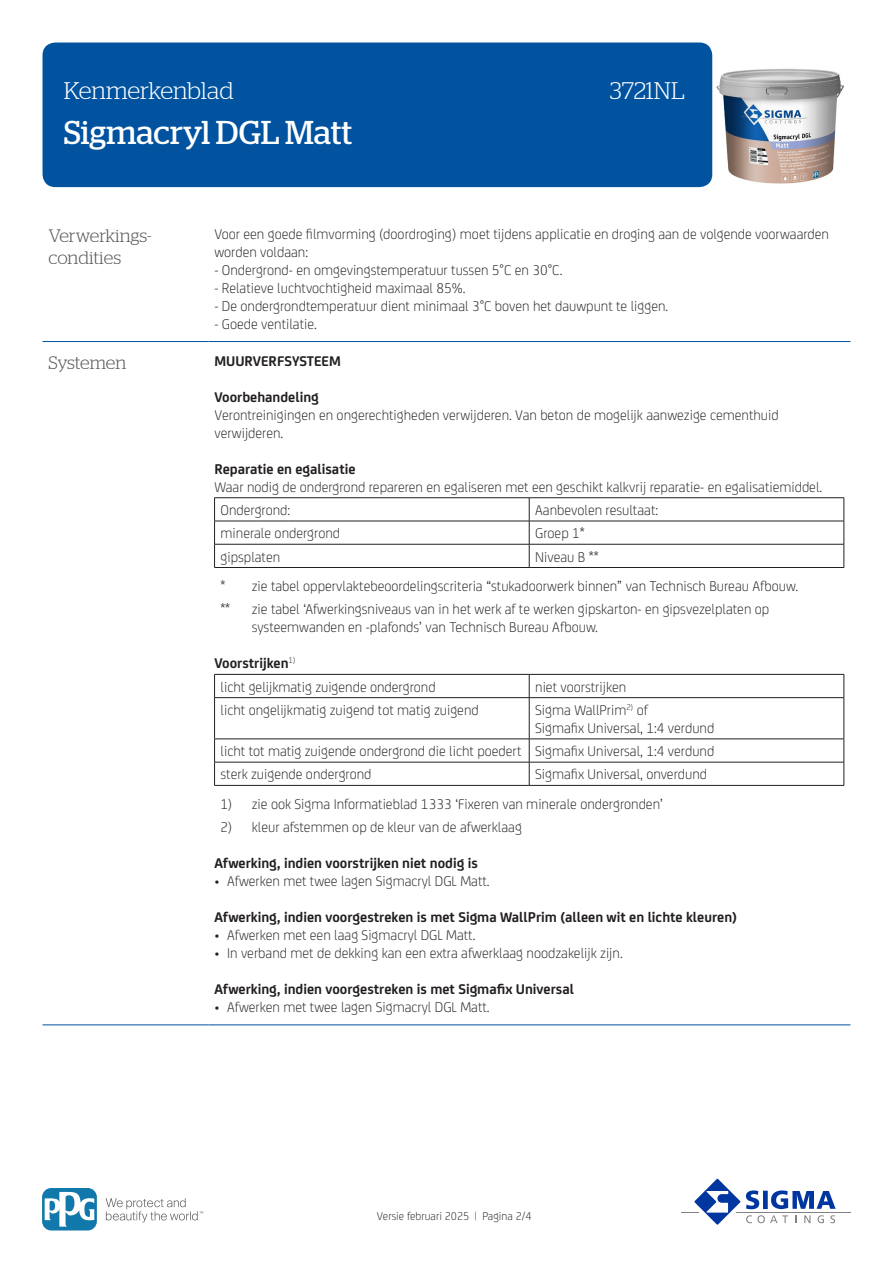
<style>
.page{position:relative;width:893px;height:1263px;background:#fff}
.page>*{position:absolute;margin:0;border:0;box-sizing:border-box;transform-origin:0 0}
.t1{font:33px "Stag";color:#fff}
.t2{font:300 24px "Stag";color:#fff}
.KOP{font:300 18px/21.6px "Stag";letter-spacing:-.005em;color:#57585a}
.BODY{font:300 15px/18px "FS Joey";color:#231f20}
.BODY-2{font:700 15px "FS Joey";color:#231f20}
.t3{font:300 12px "FS Joey";color:#231f20}
.s1{font-weight:700}
</style>
<div class="page">
<div style="left:43px;top:43px;width:669px;height:144px;background:#0153a0;border-radius:13px"></div>
<hr style="left:681px;top:1211px;width:169px;height:1px;background:#808285">
<svg style="left:689px;top:1178px;width:147px;height:47px"></svg>
<svg style="left:106px;top:1198px;width:97px;height:24px"></svg>
<svg style="left:43px;top:1188px;width:54px;height:42px"></svg>
<svg style="left:45px;top:1191px;width:49px;height:35px"></svg>
<hr style="left:43px;top:341px;width:165px;height:1px;background:#0153a0">
<hr style="left:208px;top:341px;width:642px;height:1px;background:#0153a0">
<hr style="left:43px;top:1024px;width:165px;height:1px;background:#0153a0">
<hr style="left:208px;top:1024px;width:642px;height:1px;background:#0153a0">
<hr style="left:214px;top:497px;width:315px;height:1px;background:#231f20">
<hr style="left:529px;top:497px;width:315px;height:1px;background:#231f20">
<hr style="left:214px;top:521px;width:315px;height:1px;background:#231f20">
<hr style="left:529px;top:521px;width:315px;height:1px;background:#231f20">
<hr style="left:214px;top:544px;width:315px;height:1px;background:#231f20">
<svg style="left:214px;top:498px;width:1px;height:69px"></svg>
<hr style="left:529px;top:544px;width:315px;height:1px;background:#231f20">
<svg style="left:529px;top:498px;width:1px;height:69px"></svg>
<svg style="left:844px;top:498px;width:1px;height:69px"></svg>
<hr style="left:214px;top:567px;width:315px;height:1px;background:#231f20">
<hr style="left:529px;top:567px;width:315px;height:1px;background:#231f20">
<hr style="left:214px;top:674px;width:315px;height:1px;background:#231f20">
<svg style="left:214px;top:674px;width:1px;height:23px"></svg>
<hr style="left:529px;top:674px;width:315px;height:1px;background:#231f20">
<svg style="left:529px;top:674px;width:1px;height:23px"></svg>
<svg style="left:844px;top:674px;width:1px;height:23px"></svg>
<hr style="left:214px;top:697px;width:315px;height:1px;background:#231f20">
<hr style="left:214px;top:698px;width:1px;height:41px;background:#231f20">
<hr style="left:529px;top:697px;width:315px;height:1px;background:#231f20">
<hr style="left:529px;top:698px;width:1px;height:41px;background:#231f20">
<hr style="left:844px;top:698px;width:1px;height:41px;background:#231f20">
<hr style="left:214px;top:739px;width:315px;height:1px;background:#231f20">
<hr style="left:529px;top:739px;width:315px;height:1px;background:#231f20">
<hr style="left:214px;top:762px;width:315px;height:1px;background:#231f20">
<svg style="left:214px;top:739px;width:1px;height:46px"></svg>
<hr style="left:529px;top:762px;width:315px;height:1px;background:#231f20">
<svg style="left:529px;top:739px;width:1px;height:46px"></svg>
<svg style="left:844px;top:739px;width:1px;height:46px"></svg>
<hr style="left:214px;top:785px;width:315px;height:1px;background:#231f20">
<hr style="left:529px;top:785px;width:315px;height:1px;background:#231f20">
<img style="left:716px;top:68px;width:128px;height:116px">
<h2 class="t2" style="left:64px;top:77px;width:171px">Kenmerkenblad</h2>
<h2 class="t2" style="left:610px;top:77px;width:76px">3721NL</h2>
<h1 class="t1" style="left:64px;top:114px;width:290px">Sigmacryl DGL Matt</h1>
<p class="KOP" style="left:49px;top:225px;width:104px">Verwerkings&shy;condities</p>
<p class="BODY" style="left:214px;top:224px;width:616px">Voor een goede filmvorming (doordroging) moet tijdens applicatie en droging aan de volgende voorwaarden worden voldaan:</p>
<p class="BODY" style="left:214px;top:260px;width:350px">- Ondergrond- en omgevingstemperatuur tussen 5°C en 30°C.</p>
<p class="BODY" style="left:214px;top:278px;width:253px">- Relatieve luchtvochtigheid maximaal 85%.</p>
<p class="BODY" style="left:214px;top:296px;width:455px">- De ondergrondtemperatuur dient minimaal 3°C boven het dauwpunt te liggen.</p>
<p class="BODY" style="left:214px;top:314px;width:104px">- Goede ventilatie.</p>
<p class="KOP" style="left:49px;top:351px;width:79px">Systemen</p>
<p class="BODY-2" style="left:214px;top:349px;width:128px">MUURVERFSYSTEEM</p>
<p class="BODY" style="left:214px;top:387px;width:566px"><span class="s1">Voorbehandeling<br></span>Verontreinigingen en ongerechtigheden verwijderen. Van beton de mogelijk aanwezige cementhuid verwijderen.</p>
<p class="BODY" style="left:214px;top:459px;width:609px"><span class="s1">Reparatie en egalisatie<br></span>Waar nodig de ondergrond repareren en egaliseren met een geschikt kalkvrij reparatie- en egalisatiemiddel.</p>
<p class="BODY" style="left:221px;top:500px;width:71px">Ondergrond:</p>
<p class="BODY" style="left:535px;top:500px;width:124px">Aanbevolen resultaat:</p>
<p class="BODY" style="left:221px;top:523px;width:121px">minerale ondergrond</p>
<p class="BODY" style="left:535px;top:523px;width:51px">Groep 1*</p>
<p class="BODY" style="left:221px;top:547px;width:61px">gipsplaten</p>
<p class="BODY" style="left:535px;top:547px;width:65px">Niveau B **</p>
<p class="BODY" style="left:220px;top:576px;width:6px">*</p>
<p class="BODY" style="left:252px;top:576px;width:548px">zie tabel oppervlaktebeoordelingscriteria “stukadoorwerk binnen” van Technisch Bureau Afbouw.</p>
<p class="BODY" style="left:220px;top:599px;width:11px">**</p>
<p class="BODY" style="left:252px;top:599px;width:519px">zie tabel ‘Afwerkingsniveaus van in het werk af te werken gipskarton- en gipsvezelplaten op systeemwanden en -plafonds’ van Technisch Bureau Afbouw.</p>
<p class="BODY-2" style="left:214px;top:652px;width:83px">Voorstrijken<sup>1)</sup></p>
<p class="BODY" style="left:221px;top:677px;width:217px">licht gelijkmatig zuigende ondergrond</p>
<p class="BODY" style="left:535px;top:677px;width:93px">niet voorstrijken</p>
<p class="BODY" style="left:221px;top:700px;width:260px">licht ongelijkmatig zuigend tot matig zuigend</p>
<p class="BODY" style="left:535px;top:700px;width:181px">Sigma WallPrim<sup>2)</sup> of<br>Sigmafix Universal, 1:4 verdund</p>
<p class="BODY" style="left:221px;top:741px;width:302px">licht tot matig zuigende ondergrond die licht poedert</p>
<p class="BODY" style="left:535px;top:741px;width:181px">Sigmafix Universal, 1:4 verdund</p>
<p class="BODY" style="left:221px;top:764px;width:152px">sterk zuigende ondergrond</p>
<p class="BODY" style="left:535px;top:764px;width:173px">Sigmafix Universal, onverdund</p>
<p class="BODY" style="left:220px;top:794px;width:13px">1)</p>
<p class="BODY" style="left:252px;top:794px;width:413px">zie ook Sigma Informatieblad 1333 ‘Fixeren van minerale ondergronden’</p>
<p class="BODY" style="left:220px;top:817px;width:13px">2)</p>
<p class="BODY" style="left:252px;top:817px;width:272px">kleur afstemmen op de kleur van de afwerklaag</p>
<p class="BODY-2" style="left:214px;top:852px;width:265px">Afwerking, indien voorstrijken niet nodig is</p>
<p class="BODY" style="left:214px;top:871px;width:277px">• Afwerken met twee lagen Sigmacryl DGL Matt.</p>
<p class="BODY-2" style="left:214px;top:906px;width:524px">Afwerking, indien voorgestreken is met Sigma WallPrim (alleen wit en lichte kleuren)</p>
<p class="BODY" style="left:214px;top:925px;width:263px">• Afwerken met een laag Sigmacryl DGL Matt.</p>
<p class="BODY" style="left:214px;top:943px;width:410px">• In verband met de dekking kan een extra afwerklaag noodzakelijk zijn.</p>
<p class="BODY-2" style="left:214px;top:978px;width:361px">Afwerking, indien voorgestreken is met Sigmafix Universal</p>
<p class="BODY" style="left:214px;top:997px;width:277px">• Afwerken met twee lagen Sigmacryl DGL Matt.</p>
<p class="t3" style="left:377px;top:1208px;width:156px">Versie februari 2025 | Pagina 2/4</p>
</div>
